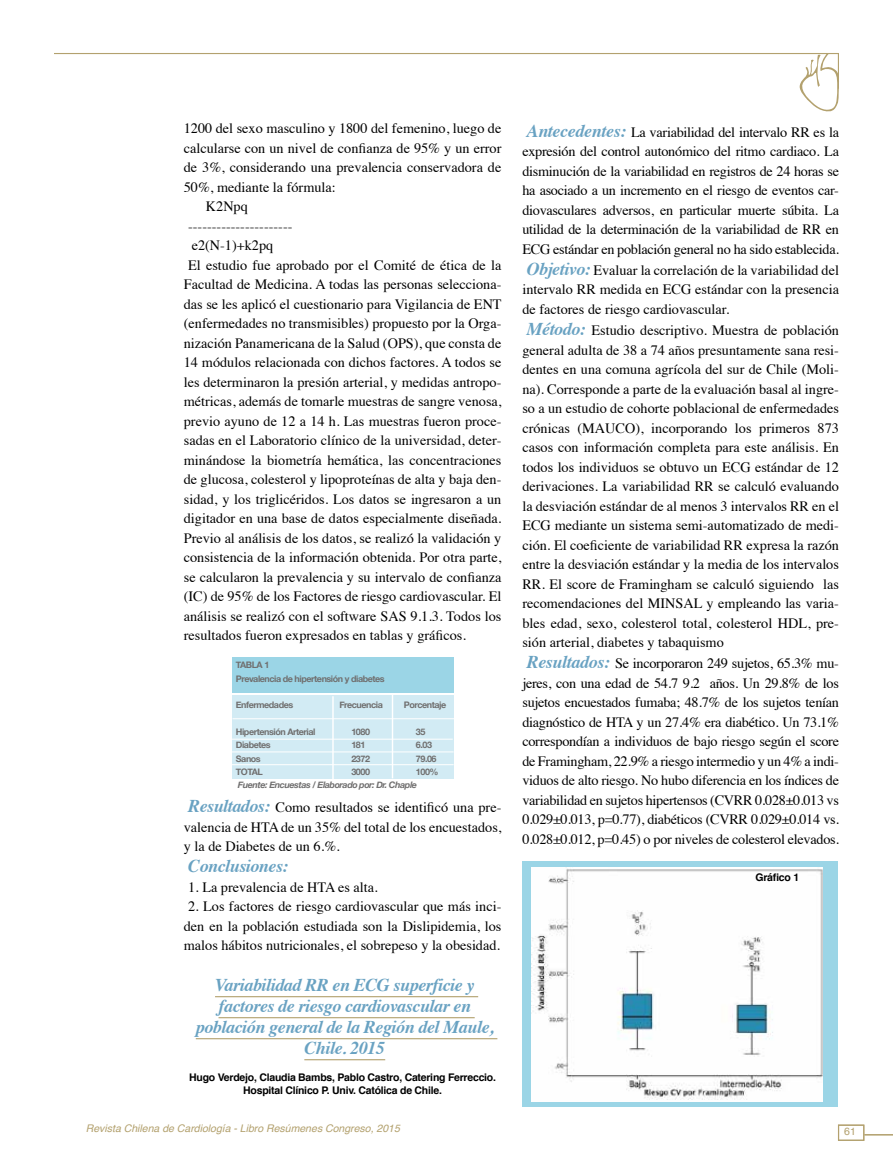
<style>
.page{position:relative;width:893px;height:1170px;background:#fff}
.page>*{position:absolute;margin:0;border:0;box-sizing:border-box;transform-origin:0 0}
.t1{font:italic 700 18px/21px "Times";letter-spacing:-.025em;color:#69a2c2;text-align:center}
.t2{font:14.25px/19.5px "Times";color:#000;text-align:justify}
.t3{font:14.25px/19.5px "Times";letter-spacing:-.02em;color:#000;text-align:center}
.t4{font:700 10.5px/13.5px "Helvetica";letter-spacing:-.025em;color:#000;text-align:center}
.t5{font:italic 10.5px "Helvetica";color:#b3a16e}
.t6{font:10.5px "Helvetica";color:#b3a16e}
.t7{font:700 9px/13.4px "Helvetica Neue";letter-spacing:-.05em;color:#706f6f}
.t8{font:italic 700 9px "Helvetica Neue";letter-spacing:-.05em;color:#706f6f}
.s1{font-weight:700;font-style:italic;font-size:18px;color:#69a2c2}
</style>
<div class="page">
<svg style="left:54px;top:53px;width:785px;height:59px"></svg>
<svg style="left:864px;top:1134px;width:29px;height:1px"></svg>
<div style="left:838px;top:1124px;width:26px;height:16px;border:1px solid #b3a16e"></div>
<div style="left:232px;top:656px;width:222px;height:36px;background:#9bd5e6"></div>
<div style="left:232px;top:695px;width:222px;height:83px;background:#d2ebf4"></div>
<hr style="left:232px;top:718px;width:222px;height:1px;background:#fff">
<hr style="left:231px;top:738px;width:222px;height:1px;background:#fff">
<hr style="left:232px;top:751px;width:222px;height:1px;background:#fff">
<hr style="left:232px;top:764px;width:222px;height:1px;background:#fff">
<hr style="left:332px;top:696px;width:2px;height:83px;background:#fff">
<hr style="left:392px;top:695px;width:1px;height:83px;background:#fff">
<hr style="left:215px;top:996px;width:263px;height:1px;background:#b3a16e">
<hr style="left:219px;top:1017px;width:256px;height:1px;background:#b3a16e">
<hr style="left:196px;top:1038px;width:301px;height:1px;background:#b3a16e">
<hr style="left:304px;top:1059px;width:81px;height:1px;background:#b3a16e">
<div style="left:522px;top:861px;width:316px;height:245px;background:#9bd5e6"></div>
<img style="left:531px;top:867px;width:292px;height:234px">
<p class="t2" style="left:184px;top:117px;width:319px">1200 del sexo masculino y 1800 del femenino, luego de</p>
<p class="t2" style="left:184px;top:137px;width:319px">calcularse con un nivel de confianza de 95% y un error</p>
<p class="t2" style="left:184px;top:156px;width:319px">de 3%, considerando una prevalencia conservadora de</p>
<p class="t2" style="left:184px;top:176px;width:153px">50%, mediante la fórmula:</p>
<p class="t2" style="left:206px;top:195px;width:43px">K2Npq</p>
<p class="t2" style="left:188px;top:215px;width:106px">----------------------</p>
<p class="t2" style="left:192px;top:234px;width:83px">e2(N-1)+k2pq</p>
<p class="t2" style="left:188px;top:254px;width:315px">El estudio fue aprobado por el Comité de ética de la</p>
<p class="t2" style="left:184px;top:273px;width:319px">Facultad de Medicina. A todas las personas selecciona-</p>
<p class="t2" style="left:184px;top:293px;width:319px">das se les aplicó el cuestionario para Vigilancia de ENT</p>
<p class="t2" style="left:184px;top:312px;width:319px">(enfermedades no transmisibles) propuesto por la Orga-</p>
<p class="t2" style="left:184px;top:332px;width:319px">nización Panamericana de la Salud (OPS), que consta de</p>
<p class="t2" style="left:184px;top:351px;width:319px">14 módulos relacionada con dichos factores. A todos se</p>
<p class="t2" style="left:184px;top:371px;width:319px">les determinaron la presión arterial, y medidas antropo-</p>
<p class="t2" style="left:184px;top:390px;width:319px">métricas, además de tomarle muestras de sangre venosa,</p>
<p class="t2" style="left:184px;top:410px;width:319px">previo ayuno de 12 a 14 h. Las muestras fueron proce-</p>
<p class="t2" style="left:184px;top:429px;width:319px">sadas en el Laboratorio clínico de la universidad, deter-</p>
<p class="t2" style="left:184px;top:449px;width:319px">minándose la biometría hemática, las concentraciones</p>
<p class="t2" style="left:184px;top:468px;width:319px">de glucosa, colesterol y lipoproteínas de alta y baja den-</p>
<p class="t2" style="left:184px;top:488px;width:319px">sidad, y los triglicéridos. Los datos se ingresaron a un</p>
<p class="t2" style="left:184px;top:507px;width:319px">digitador en una base de datos especialmente diseñada.</p>
<p class="t2" style="left:184px;top:527px;width:319px">Previo al análisis de los datos, se realizó la validación y</p>
<p class="t2" style="left:184px;top:546px;width:319px">consistencia de la información obtenida. Por otra parte,</p>
<p class="t2" style="left:184px;top:566px;width:319px">se calcularon la prevalencia y su intervalo de confianza</p>
<p class="t2" style="left:184px;top:585px;width:319px">(IC) de 95% de los Factores de riesgo cardiovascular. El</p>
<p class="t2" style="left:184px;top:605px;width:319px">análisis se realizó con el software SAS 9.1.3. Todos los</p>
<p class="t2" style="left:184px;top:624px;width:284px">resultados fueron expresados en tablas y gráficos.</p>
<p class="t7" style="left:236px;top:658px;width:150px">TABLA 1<br>Prevalencia de hipertensión y diabetes</p>
<p class="t7" style="left:236px;top:698px;width:59px">Enfermedades</p>
<p class="t7" style="left:339px;top:698px;width:45px">Frecuencia</p>
<p class="t7" style="left:404px;top:698px;width:44px">Porcentaje</p>
<p class="t7" style="left:236px;top:725px;width:81px">Hipertensión Arterial</p>
<p class="t7" style="left:351px;top:725px;width:20px">1080</p>
<p class="t7" style="left:416px;top:725px;width:11px">35</p>
<p class="t7" style="left:236px;top:738px;width:36px">Diabetes</p>
<p class="t7" style="left:351px;top:738px;width:16px">181</p>
<p class="t7" style="left:416px;top:738px;width:18px">6.03</p>
<p class="t7" style="left:236px;top:751px;width:26px">Sanos</p>
<p class="t7" style="left:351px;top:751px;width:20px">2372</p>
<p class="t7" style="left:416px;top:751px;width:22px">79.06</p>
<p class="t7" style="left:236px;top:765px;width:28px">TOTAL</p>
<p class="t7" style="left:351px;top:765px;width:20px">3000</p>
<p class="t7" style="left:416px;top:765px;width:24px">100%</p>
<p class="t8" style="left:238px;top:779px;width:181px">Fuente: Encuestas / Elaborado por: Dr. Chaple</p>
<p class="t2" style="left:184px;top:796px;width:319px;text-indent:4px"><span class="s1">Resultados:</span> Como resultados se identificó una pre&shy;valencia de HTA de un 35% del total de los encuestados, y la de Diabetes de un 6.%.</p>
<p class="t1" style="left:188px;top:853px;width:102px">Conclusiones:</p>
<p class="t2" style="left:188px;top:875px;width:191px">1. La prevalencia de HTA es alta.</p>
<p class="t2" style="left:184px;top:895px;width:319px;text-align:center">2. Los factores de riesgo cardiovascular que más inci&shy;den en la población estudiada son la Dislipidemia, los malos hábitos nutricionales, el sobrepeso y la obesidad.</p>
<p class="t1" style="left:196px;top:972px;width:299px">Variabilidad RR en ECG superficie y factores de riesgo cardiovascular en población general de la Región del Maule,<br>Chile. 2015</p>
<p class="t4" style="left:189px;top:1070px;width:308px">Hugo Verdejo, Claudia Bambs, Pablo Castro, Catering Ferreccio.<br>Hospital Clínico P. Univ. Católica de Chile.</p>
<p class="t3" style="left:522px;top:121px;width:318px"><span class="s1">Antecedentes:</span> La variabilidad del intervalo RR es la expresión del control autonómico del ritmo cardiaco. La disminución de la variabilidad en registros de 24 horas se ha asociado a un incremento en el riesgo de eventos car&shy;diovasculares adversos, en particular muerte súbita. La utilidad de la determinación de la variabilidad de RR en ECG estándar en población general no ha sido establecida.</p>
<p class="t2" style="left:522px;top:259px;width:318px;text-indent:4px"><span class="s1">Objetivo:</span> Evaluar la correlación de la variabilidad del intervalo RR medida en ECG estándar con la presencia de factores de riesgo cardiovascular.</p>
<p class="t2" style="left:522px;top:319px;width:318px;text-indent:4px"><span class="s1">Método:</span> Estudio descriptivo. Muestra de población general adulta de 38 a 74 años presuntamente sana resi&shy;dentes en una comuna agrícola del sur de Chile (Moli&shy;na). Corresponde a parte de la evaluación basal al ingre&shy;so a un estudio de cohorte poblacional de enfermedades crónicas (MAUCO), incorporando los primeros 873 casos con información completa para este análisis. En todos los individuos se obtuvo un ECG estándar de 12 derivaciones. La variabilidad RR se calculó evaluando la desviación estándar de al menos 3 intervalos RR en el ECG mediante un sistema semi-automatizado de medi&shy;ción. El coeficiente de variabilidad RR expresa la razón entre la desviación estándar y la media de los intervalos RR. El score de Framingham se calculó siguiendo las recomendaciones del MINSAL y empleando las varia&shy;bles edad, sexo, colesterol total, colesterol HDL, pre&shy;sión arterial, diabetes y tabaquismo</p>
<p class="t3" style="left:522px;top:652px;width:318px"><span class="s1">Resultados:</span> Se incorporaron 249 sujetos, 65.3% mu&shy;jeres, con una edad de 54.7 9.2 años. Un 29.8% de los sujetos encuestados fumaba; 48.7% de los sujetos tenían diagnóstico de HTA y un 27.4% era diabético. Un 73.1% correspondían a individuos de bajo riesgo según el score de Framingham, 22.9% a riesgo intermedio y un 4% a indi&shy;viduos de alto riesgo. No hubo diferencia en los índices de variabilidad en sujetos hipertensos (CVRR 0.028±0.013 vs 0.029±0.013, p=0.77), diabéticos (CVRR 0.029±0.014 vs.<br>0.028±0.012, p=0.45) o por niveles de colesterol elevados.</p>
<p class="t4" style="left:755px;top:870px;width:45px">Gráfico 1</p>
<p class="t5" style="left:86px;top:1120px;width:315px">Revista Chilena de Cardiología - Libro Resúmenes Congreso, 2015</p>
<p class="t6" style="left:844px;top:1123px;width:13px">61</p>
</div>
